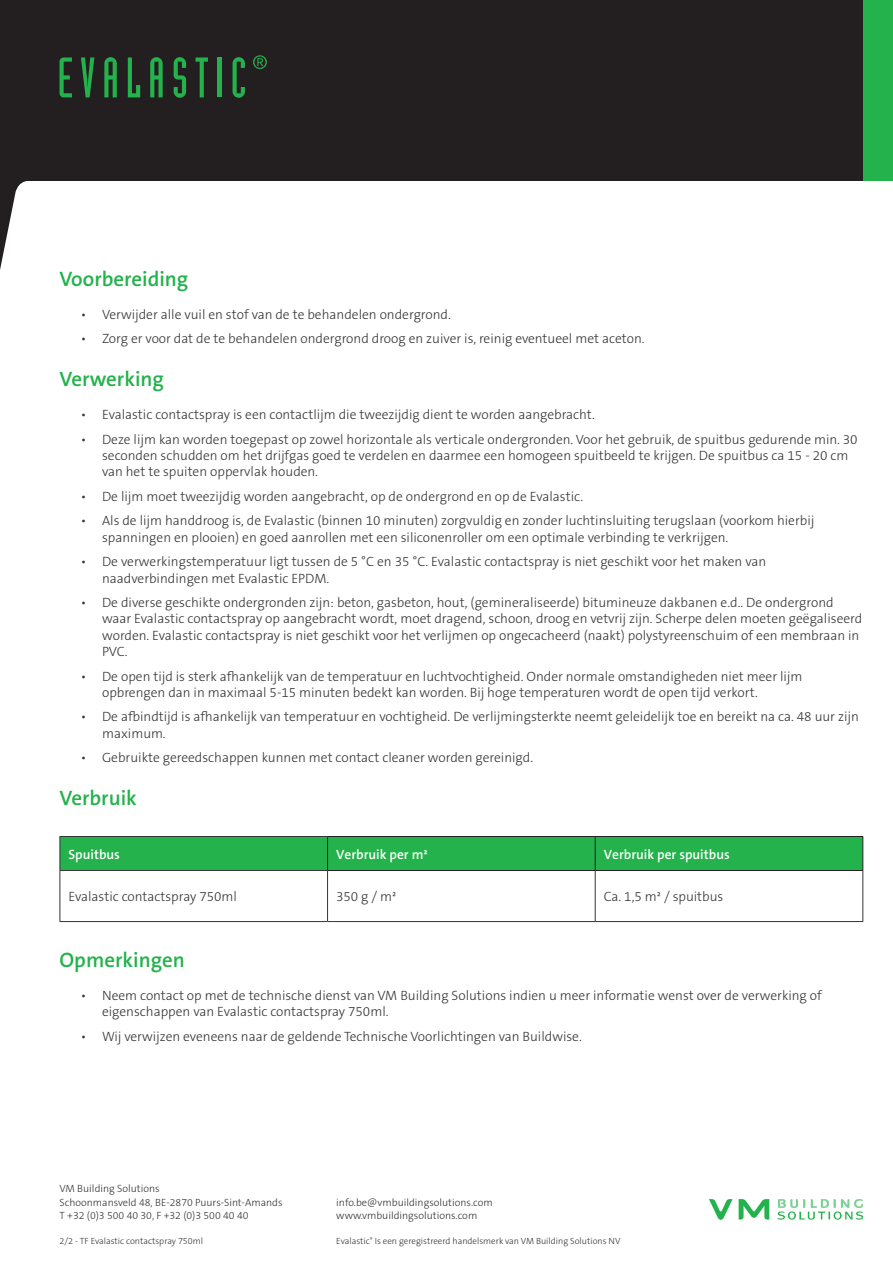
<style>
.page{position:relative;width:893px;height:1263px;background:#fff}
.page>*{position:absolute;margin:0;border:0;box-sizing:border-box;transform-origin:0 0}
.SECTION{font:600 21px "The Sans B W6";color:#23b24b}
.BODY{font:300 13.5px/16.2px "The Sans B W3";color:#363536}
.SUBTITLE{font:600 13.5px "The Sans B W6";color:#fff}
.t1{font:300 10.5px/13.5px "The Sans B W3";color:#363536}
.t2{font:300 9px "The Sans B W3";color:#363536}
</style>
<div class="page">
<div style="left:0;top:0;width:886px;height:181px;background:#231f20"></div>
<div style="left:863px;top:0;width:30px;height:181px;background:#23b24b"></div>
<svg style="left:777px;top:1199px;width:86px;height:21px"></svg>
<svg style="left:709px;top:1199px;width:60px;height:21px"></svg>
<svg style="left:1px;top:181px;width:26px;height:84px"></svg>
<hr style="left:0;top:181px;width:1px;height:89px;background:#231f20">
<svg style="left:60px;top:57px;width:12px;height:40px"></svg>
<svg style="left:81px;top:57px;width:13px;height:40px"></svg>
<svg style="left:104px;top:57px;width:13px;height:40px"></svg>
<svg style="left:128px;top:57px;width:12px;height:40px"></svg>
<svg style="left:150px;top:57px;width:13px;height:40px"></svg>
<svg style="left:174px;top:57px;width:12px;height:41px"></svg>
<svg style="left:196px;top:57px;width:12px;height:40px"></svg>
<div style="left:217px;top:57px;width:5px;height:40px;background:#23b24b"></div>
<svg style="left:233px;top:57px;width:12px;height:41px"></svg>
<svg style="left:253px;top:55px;width:14px;height:14px"></svg>
<div style="left:61px;top:837px;width:801px;height:33px;background:#23b24b"></div>
<hr style="left:60px;top:836px;width:268px;height:1px;background:#363536">
<hr style="left:60px;top:837px;width:1px;height:33px;background:#363536">
<hr style="left:60px;top:870px;width:268px;height:1px;background:#363536">
<hr style="left:60px;top:871px;width:1px;height:50px;background:#363536">
<hr style="left:327px;top:871px;width:1px;height:50px;background:#363536">
<hr style="left:595px;top:871px;width:1px;height:50px;background:#363536">
<hr style="left:862px;top:871px;width:1px;height:50px;background:#363536">
<hr style="left:60px;top:921px;width:268px;height:1px;background:#363536">
<hr style="left:328px;top:921px;width:267px;height:1px;background:#363536">
<hr style="left:595px;top:921px;width:268px;height:1px;background:#363536">
<hr style="left:595px;top:836px;width:268px;height:1px;background:#231f20">
<hr style="left:862px;top:837px;width:1px;height:33px;background:#231f20">
<hr style="left:595px;top:870px;width:268px;height:1px;background:#231f20">
<hr style="left:328px;top:836px;width:267px;height:1px;background:#231f20">
<hr style="left:595px;top:837px;width:1px;height:33px;background:#231f20">
<hr style="left:328px;top:870px;width:267px;height:1px;background:#231f20">
<hr style="left:327px;top:837px;width:1px;height:33px;background:#231f20">
<p class="SECTION" style="left:60px;top:265px;width:130px">Voorbereiding</p>
<p class="BODY" style="left:81px;top:306px;width:372px">• Verwijder alle vuil en stof van de te behandelen ondergrond.</p>
<p class="BODY" style="left:81px;top:331px;width:565px">• Zorg er voor dat de te behandelen ondergrond droog en zuiver is, reinig eventueel met aceton.</p>
<p class="SECTION" style="left:60px;top:365px;width:106px">Verwerking</p>
<p class="BODY" style="left:81px;top:406px;width:516px">• Evalastic contactspray is een contactlijm die tweezijdig dient te worden aangebracht.</p>
<p class="BODY" style="left:102px;top:431px;width:757px;text-indent:-21px">• Deze lijm kan worden toegepast op zowel horizontale als verticale ondergronden. Voor het gebruik, de spuitbus gedurende min. 30 seconden schudden om het drijfgas goed te verdelen en daarmee een homogeen spuitbeeld te krijgen. De spuitbus ca 15 - 20 cm van het te spuiten oppervlak houden.</p>
<p class="BODY" style="left:81px;top:488px;width:504px">• De lijm moet tweezijdig worden aangebracht, op de ondergrond en op de Evalastic.</p>
<p class="BODY" style="left:102px;top:513px;width:714px;text-indent:-21px">• Als de lijm handdroog is, de Evalastic (binnen 10 minuten) zorgvuldig en zonder luchtinsluiting terugslaan (voorkom hierbij spanningen en plooien) en goed aanrollen met een siliconenroller om een optimale verbinding te verkrijgen.</p>
<p class="BODY" style="left:102px;top:554px;width:666px;text-indent:-21px">• De verwerkingstemperatuur ligt tussen de 5 °C en 35 °C. Evalastic contactspray is niet geschikt voor het maken van naadverbindingen met Evalastic EPDM.</p>
<p class="BODY" style="left:102px;top:595px;width:762px;text-indent:-21px">• De diverse geschikte ondergronden zijn: beton, gasbeton, hout, (gemineraliseerde) bitumineuze dakbanen e.d.. De ondergrond waar Evalastic contactspray op aangebracht wordt, moet dragend, schoon, droog en vetvrij zijn. Scherpe delen moeten geëgaliseerd worden. Evalastic contactspray is niet geschikt voor het verlijmen op ongecacheerd (naakt) polystyreenschuim of een membraan in PVC.</p>
<p class="BODY" style="left:102px;top:668px;width:702px;text-indent:-21px">• De open tijd is sterk afhankelijk van de temperatuur en luchtvochtigheid. Onder normale omstandigheden niet meer lijm opbrengen dan in maximaal 5-15 minuten bedekt kan worden. Bij hoge temperaturen wordt de open tijd verkort.</p>
<p class="BODY" style="left:102px;top:709px;width:758px;text-indent:-21px">• De afbindtijd is afhankelijk van temperatuur en vochtigheid. De verlijmingsterkte neemt geleidelijk toe en bereikt na ca. 48 uur zijn maximum.</p>
<p class="BODY" style="left:81px;top:750px;width:454px">• Gebruikte gereedschappen kunnen met contact cleaner worden gereinigd.</p>
<p class="SECTION" style="left:60px;top:784px;width:79px">Verbruik</p>
<p class="SUBTITLE" style="left:68px;top:845px;width:53px">Spuitbus</p>
<p class="SUBTITLE" style="left:336px;top:845px;width:93px">Verbruik per m²</p>
<p class="SUBTITLE" style="left:604px;top:845px;width:128px">Verbruik per spuitbus</p>
<p class="BODY" style="left:68px;top:888px;width:170px">Evalastic contactspray 750ml</p>
<p class="BODY" style="left:336px;top:888px;width:62px">350 g / m²</p>
<p class="BODY" style="left:604px;top:888px;width:121px">Ca. 1,5 m² / spuitbus</p>
<p class="SECTION" style="left:60px;top:946px;width:127px">Opmerkingen</p>
<p class="BODY" style="left:102px;top:987px;width:721px;text-indent:-21px">• Neem contact op met de technische dienst van VM Building Solutions indien u meer informatie wenst over de verwerking of eigenschappen van Evalastic contactspray 750ml.</p>
<p class="BODY" style="left:81px;top:1028px;width:503px">• Wij verwijzen eveneens naar de geldende Technische Voorlichtingen van Buildwise.</p>
<p class="t1" style="left:60px;top:1182px;width:225px">VM Building Solutions<br>Schoonmansveld 48, BE-2870 Puurs-Sint-Amands<br>T +32 (0)3 500 40 30, F +32 (0)3 500 40 40</p>
<p class="t1" style="left:336px;top:1196px;width:158px">info.be@vmbuildingsolutions.com www.vmbuildingsolutions.com</p>
<p class="t2" style="left:60px;top:1235px;width:145px">2/2 - TF Evalastic contactspray 750ml</p>
<p class="t2" style="left:336px;top:1235px;width:286px">Evalastic<sup>®</sup> Is een geregistreerd handelsmerk van VM Building Solutions NV</p>
</div>
